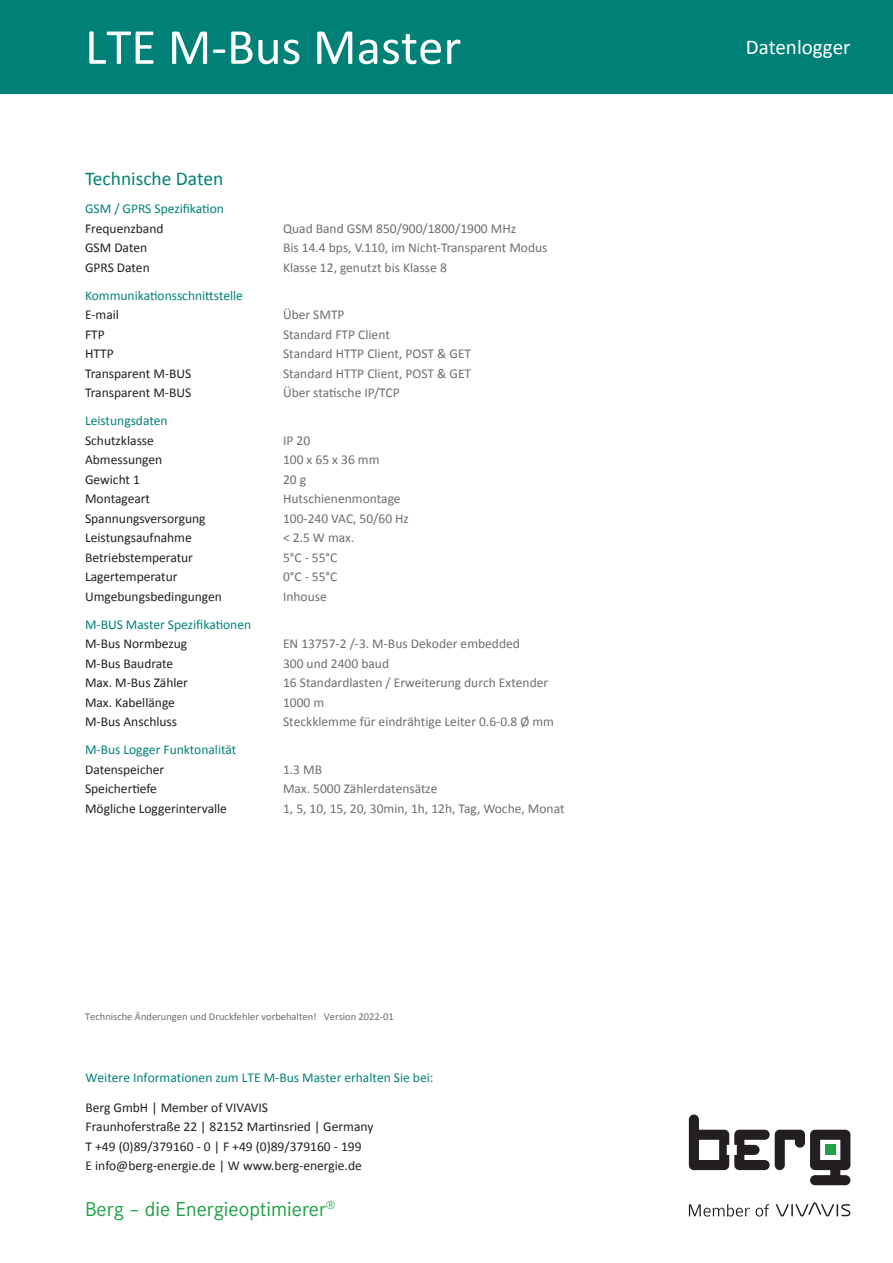
<style>
.page{position:relative;width:893px;height:1263px;background:#fff}
.page>*{position:absolute;margin:0;border:0;box-sizing:border-box;transform-origin:0 0}
.t1{font:51px "Calibri";color:#fff}
.t2{font:21px "Corporate S";color:#1fa245}
.t3{font:21px "Calibri";color:#fff}
.t4{font:19.5px "Calibri";color:#008178}
.t5{font:13.5px/19.5px "Calibri";color:#6d6e71}
.t6{font:13.5px/19.5px "Calibri";color:#231f20}
.t7{font:13.5px "Calibri";color:#008178}
.t8{font:10.5px "Calibri";color:#6d6e71}
</style>
<div class="page">
<div style="left:0;top:0;width:893px;height:94px;background:#008178"></div>
<svg style="left:689px;top:1114px;width:161px;height:71px"></svg>
<svg style="left:689px;top:1204px;width:80px;height:12px"></svg>
<svg style="left:776px;top:1202px;width:75px;height:14px"></svg>
<h1 class="t1" style="left:85px;top:11px;width:378px">LTE M-Bus Master</h1>
<h3 class="t4" style="left:85px;top:169px;width:140px">Technische Daten</h3>
<p class="t7" style="left:85px;top:200px;width:140px">GSM / GPRS Spezifikation</p>
<p class="t6" style="left:85px;top:219px;width:80px">Frequenzband<br>GSM Daten<br>GPRS Daten</p>
<p class="t7" style="left:85px;top:287px;width:159px">Kommunikationsschnittstelle</p>
<p class="t6" style="left:85px;top:305px;width:108px">E-mail<br>FTP<br>HTTP<br>Transparent M-BUS<br>Transparent M-BUS</p>
<p class="t7" style="left:85px;top:415px;width:84px">Leistungsdaten</p>
<p class="t6" style="left:85px;top:431px;width:139px">Schutzklasse<br>Abmessungen<br>Gewicht 1<br>Montageart<br>Spannungsversorgung<br>Leistungsaufnahme<br>Betriebstemperatur<br>Lagertemperatur<br>Umgebungsbedingungen</p>
<p class="t7" style="left:85px;top:616px;width:168px">M-BUS Master Spezifikationen</p>
<p class="t6" style="left:85px;top:634px;width:104px">M-Bus Normbezug<br>M-Bus Baudrate<br>Max. M-Bus Zähler<br>Max. Kabellänge<br>M-Bus Anschluss</p>
<p class="t7" style="left:85px;top:744px;width:153px">M-Bus Logger Funktonalität</p>
<p class="t6" style="left:85px;top:760px;width:143px">Datenspeicher<br>Speichertiefe<br>Mögliche Loggerintervalle</p>
<p class="t5" style="left:283px;top:218px;width:266px">Quad Band GSM 850/900/1800/1900 MHz<br>Bis 14.4 bps, V.110, im Nicht-Transparent Modus<br>Klasse 12, genutzt bis Klasse 8</p>
<p class="t5" style="left:283px;top:305px;width:190px">Über SMTP<br>Standard FTP Client<br>Standard HTTP Client, POST &amp; GET<br>Standard HTTP Client, POST &amp; GET<br>Über statische IP/TCP</p>
<p class="t5" style="left:283px;top:430px;width:127px">IP 20<br>100 x 65 x 36 mm<br>20 g<br>Hutschienenmontage<br>100-240 VAC, 50/60 Hz &lt; 2.5 W max.<br>5°C - 55°C<br>0°C - 55°C<br>Inhouse</p>
<p class="t5" style="left:283px;top:634px;width:273px">EN 13757-2 /-3. M-Bus Dekoder embedded<br>300 und 2400 baud<br>16 Standardlasten / Erweiterung durch Extender<br>1000 m<br>Steckklemme für eindrähtige Leiter 0.6-0.8 Ø mm</p>
<p class="t5" style="left:283px;top:759px;width:283px">1.3 MB<br>Max. 5000 Zählerdatensätze<br>1, 5, 10, 15, 20, 30min, 1h, 12h, Tag, Woche, Monat</p>
<p class="t8" style="left:85px;top:1012px;width:310px">Technische Änderungen und Druckfehler vorbehalten! Version 2022-01</p>
<p class="t7" style="left:86px;top:1069px;width:349px">Weitere Informationen zum LTE M-Bus Master erhalten Sie bei:</p>
<p class="t6" style="left:86px;top:1097px;width:289px">Berg GmbH | Member of VIVAVIS<br>Fraunhoferstraße 22 | 82152 Martinsried | Germany T +49 (0)89/379160 - 0 | F +49 (0)89/379160 - 199<br>E info@berg-energie.de | W www.berg-energie.de</p>
<h2 class="t2" style="left:85px;top:1202px;width:252px">Berg – die Energieoptimierer<sup>®</sup></h2>
<h2 class="t3" style="left:746px;top:37px;width:106px">Datenlogger</h2>
</div>
